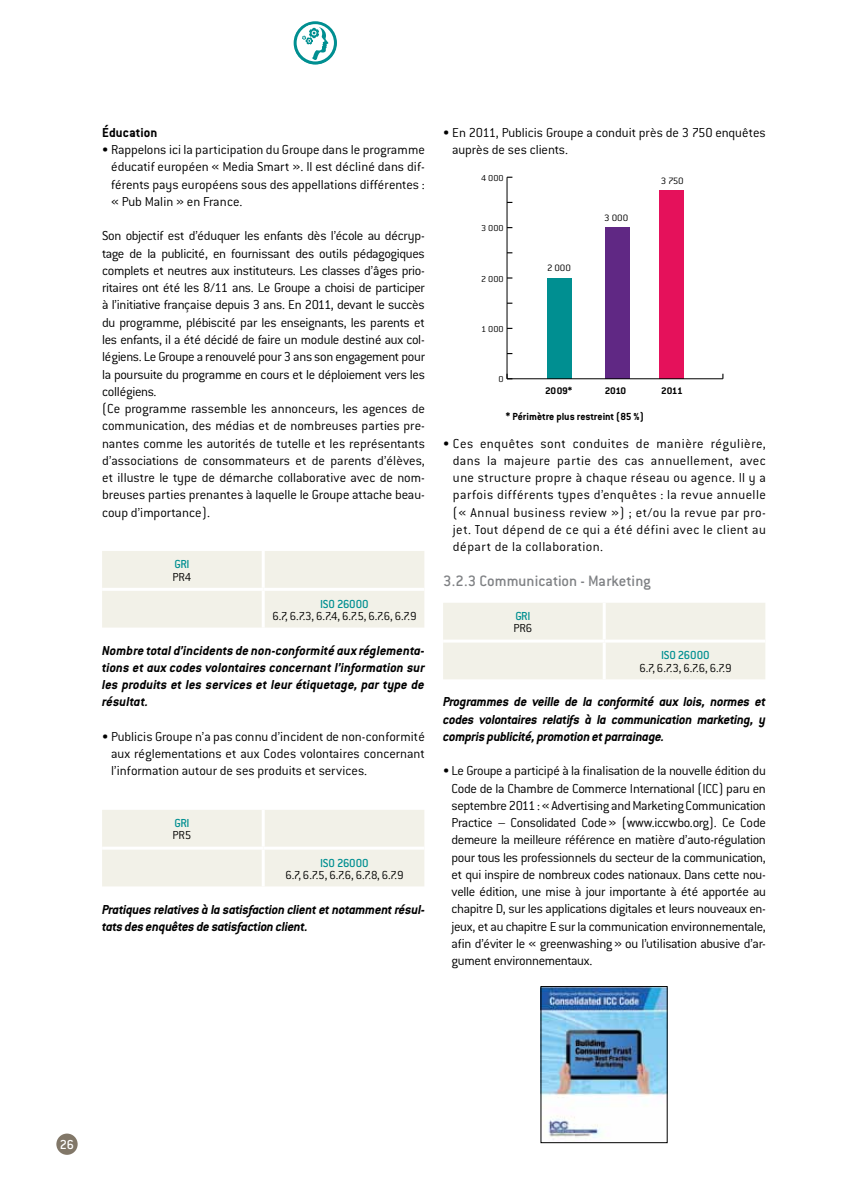
<style>
.page{position:relative;width:851px;height:1191px;background:#fff}
.page>*{position:absolute;margin:0;border:0;box-sizing:border-box;transform-origin:0 0}
.t1{font:500 16.5px "Conduit ITC";color:#808285}
.t2{font:300 14.25px/17.2px "Conduit ITC";letter-spacing:-.01em;color:#000;text-align:justify}
.t3{font:italic 700 14.25px/17.2px "Conduit ITC";letter-spacing:-.02em;color:#000;text-align:justify}
.t4{font:700 14.25px "Conduit ITC";color:#000}
.t5{font:500 14.25px "Conduit ITC";color:#fff}
.t6{font:300 12.75px "Conduit ITC";color:#000}
.t7{font:500 12.75px "Conduit ITC";letter-spacing:-.03em;color:#008f91}
.t8{font:700 11.25px "Conduit ITC";color:#000}
.t9{font:700 10.5px "Conduit ITC";letter-spacing:-.02em;color:#000;scale:1.07 1}
.t10{font:300 10.2px "Conduit ITC";color:#000;scale:1.07 1}
.t11{font:300 9.45px "Conduit ITC";color:#000;scale:1.07 1}
</style>
<div class="page">
<div style="left:56px;top:1133px;width:22px;height:21px;background:#817768;border-radius:50%"></div>
<div style="left:102px;top:551px;width:322px;height:76px;background:#f2f1e8"></div>
<hr style="left:262px;top:551px;width:3px;height:37px;background:#fff">
<hr style="left:262px;top:591px;width:3px;height:36px;background:#fff">
<hr style="left:102px;top:588px;width:161px;height:3px;background:#fff">
<hr style="left:263px;top:588px;width:161px;height:3px;background:#fff">
<div style="left:102px;top:810px;width:322px;height:76px;background:#f2f1e8"></div>
<hr style="left:262px;top:810px;width:3px;height:36px;background:#fff">
<hr style="left:262px;top:849px;width:3px;height:37px;background:#fff">
<hr style="left:102px;top:846px;width:161px;height:3px;background:#fff">
<hr style="left:263px;top:846px;width:161px;height:3px;background:#fff">
<hr style="left:506px;top:177px;width:1px;height:202px;background:#000">
<div style="left:659px;top:190px;width:24px;height:189px;background:#e5115b"></div>
<div style="left:605px;top:228px;width:24px;height:151px;background:#602884"></div>
<div style="left:547px;top:278px;width:24px;height:101px;background:#008f91"></div>
<hr style="left:507px;top:378px;width:215px;height:1px;background:#000">
<div style="left:443px;top:603px;width:322px;height:76px;background:#f2f1e8"></div>
<hr style="left:602px;top:603px;width:3px;height:36px;background:#fff">
<hr style="left:602px;top:642px;width:3px;height:37px;background:#fff">
<hr style="left:443px;top:639px;width:161px;height:3px;background:#fff">
<hr style="left:604px;top:639px;width:161px;height:3px;background:#fff">
<img style="left:542px;top:988px;width:123px;height:152px">
<div style="left:540px;top:986px;width:127px;height:157px;border:1px solid #000"></div>
<svg style="left:293px;top:21px;width:44px;height:44px"></svg>
<div style="left:294px;top:22px;width:42px;height:42px;border:4px solid #fff;border-radius:50%"></div>
<div style="left:293px;top:21px;width:44px;height:44px;border:4px solid #008f91;border-radius:50%"></div>
<svg style="left:301px;top:24px;width:27px;height:40px"></svg>
<p class="t4" style="left:102px;top:124px;width:57px">Éducation</p>
<p class="t2" style="left:111px;top:141px;width:315px;text-indent:-9px">• Rappelons ici la participation du Groupe dans le programme éducatif européen « Media Smart ». Il est décliné dans dif&shy;férents pays européens sous des appellations différentes : « Pub Malin » en France.</p>
<p class="t2" style="left:102px;top:227px;width:324px;text-align:left">Son objectif est d’éduquer les enfants dès l’école au décryp&shy;tage de la publicité, en fournissant des outils pédagogiques complets et neutres aux instituteurs. Les classes d’âges prio&shy;ritaires ont été les 8/11 ans. Le Groupe a choisi de participer à l’initiative française depuis 3 ans. En 2011, devant le succès du programme, plébiscité par les enseignants, les parents et les enfants, il a été décidé de faire un module destiné aux col&shy;légiens. Le Groupe a renouvelé pour 3 ans son engagement pour la poursuite du programme en cours et le déploiement vers les collégiens.<br>(Ce programme rassemble les annonceurs, les agences de communication, des médias et de nombreuses parties pre&shy;nantes comme les autorités de tutelle et les représentants d’associations de consommateurs et de parents d’élèves, et illustre le type de démarche collaborative avec de nom&shy;breuses parties prenantes à laquelle le Groupe attache beau&shy;coup d’importance).</p>
<p class="t7" style="left:174px;top:557px;width:17px">GRI</p>
<p class="t6" style="left:172px;top:570px;width:20px">PR4</p>
<p class="t7" style="left:320px;top:596px;width:50px">ISO 26000</p>
<p class="t6" style="left:272px;top:609px;width:146px">6.7, 6.7.3, 6.7.4, 6.7.5, 6.7.6, 6.7.9</p>
<p class="t3" style="left:102px;top:641px;width:324px">Nombre total d’incidents de non-conformité aux réglementa&shy;tions et aux codes volontaires concernant l’information sur les produits et les services et leur étiquetage, par type de résultat.</p>
<p class="t2" style="left:111px;top:728px;width:315px;text-indent:-9px">• Publicis Groupe n’a pas connu d’incident de non-conformité aux réglementations et aux Codes volontaires concernant l’information autour de ses produits et services.</p>
<p class="t7" style="left:174px;top:815px;width:17px">GRI</p>
<p class="t6" style="left:172px;top:828px;width:20px">PR5</p>
<p class="t7" style="left:320px;top:855px;width:50px">ISO 26000</p>
<p class="t6" style="left:285px;top:868px;width:120px">6.7, 6.7.5, 6.7.6, 6.7.8, 6.7.9</p>
<p class="t3" style="left:102px;top:900px;width:324px">Pratiques relatives à la satisfaction client et notamment résul&shy;tats des enquêtes de satisfaction client.</p>
<p class="t2" style="left:452px;top:124px;width:315px;text-indent:-9px">• En 2011, Publicis Groupe a conduit près de 3 750 enquêtes auprès de ses clients.</p>
<p class="t11" style="left:481px;top:173px;width:22px">4 000</p>
<p class="t11" style="left:481px;top:223px;width:22px">3 000</p>
<p class="t11" style="left:481px;top:273px;width:22px">2 000</p>
<p class="t11" style="left:481px;top:324px;width:22px">1 000</p>
<p class="t11" style="left:498px;top:374px;width:6px">0</p>
<p class="t10" style="left:547px;top:263px;width:24px">2 000</p>
<p class="t10" style="left:604px;top:212px;width:24px">3 000</p>
<p class="t10" style="left:660px;top:176px;width:23px">3 750</p>
<p class="t9" style="left:545px;top:385px;width:27px">2009*</p>
<p class="t9" style="left:604px;top:385px;width:21px">2010</p>
<p class="t9" style="left:661px;top:385px;width:22px">2011</p>
<p class="t8" style="left:506px;top:410px;width:139px">* Périmètre plus restreint (85 %)</p>
<p class="t2" style="left:453px;top:434px;width:314px;text-indent:-10px">• Ces enquêtes sont conduites de manière régulière, dans la majeure partie des cas annuellement, avec une structure propre à chaque réseau ou agence. Il y a parfois différents types d’enquêtes : la revue annuelle (« Annual business review ») ; et/ou la revue par pro&shy;jet. Tout dépend de ce qui a été défini avec le client au départ de la collaboration.</p>
<p class="t1" style="left:443px;top:571px;width:209px">3.2.3 Communication - Marketing</p>
<p class="t7" style="left:515px;top:608px;width:17px">GRI</p>
<p class="t6" style="left:513px;top:621px;width:20px">PR6</p>
<p class="t7" style="left:661px;top:648px;width:50px">ISO 26000</p>
<p class="t6" style="left:639px;top:661px;width:93px">6.7, 6.7.3, 6.7.6, 6.7.9</p>
<p class="t3" style="left:443px;top:693px;width:324px">Programmes de veille de la conformité aux lois, normes et codes volontaires relatifs à la communication marketing, y compris publicité, promotion et parrainage.</p>
<p class="t2" style="left:451px;top:762px;width:316px;text-indent:-8px">• Le Groupe a participé à la finalisation de la nouvelle édition du Code de la Chambre de Commerce I nternational (ICC ) paru en septembre 2011 : « Advertising and Marketing Communication Practice – Consolidated Code» (www.iccwbo.org). Ce Code demeure la meilleure référence en matière d’auto-régulation pour tous les professionnels du secteur de la communication, et qui inspire de nombreux codes nationaux. Dans cette nou&shy;velle édition, une mise à jour importante à été apportée au chapitre D, sur les applications digitales et leurs nouveaux en&shy;jeux, et au chapitre E sur la communication environnementale, afin d’éviter le « greenwashing» ou l’utilisation abusive d’ar&shy;gument environnementaux.</p>
<p class="t5" style="left:60px;top:1136px;width:16px">26</p>
</div>
